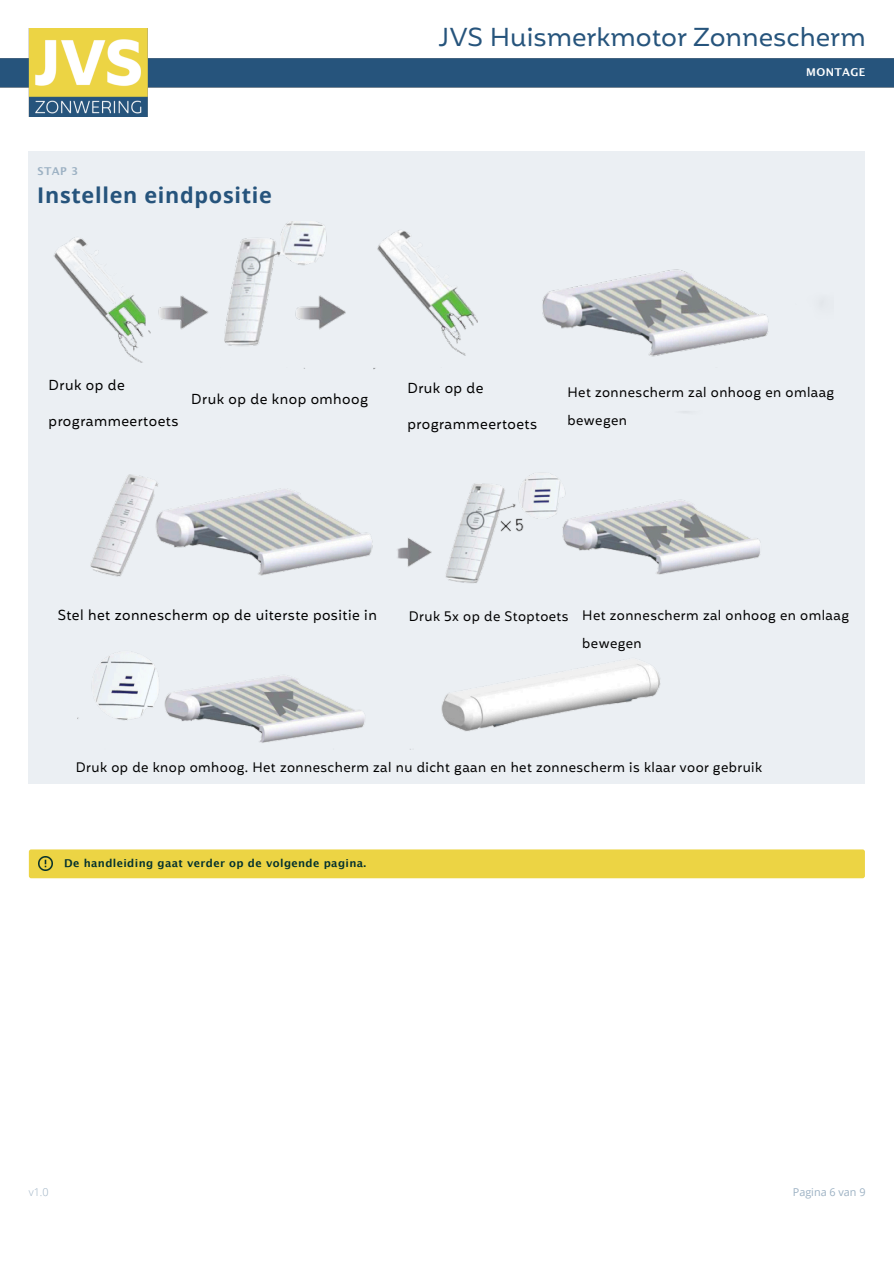
<style>
.page{position:relative;width:894px;height:1264px;background:#fff}
.page>*{position:absolute;margin:0;border:0;box-sizing:border-box;transform-origin:0 0}
.t1{font:25.2px "Mohr Alt";color:#26547c}
.t2{font:700 21.6px "Open Sans";letter-spacing:.035em;color:#26547c}
.t3{font:14.1px "Mohr";letter-spacing:.035em;color:#000;scale:.95 1}
.t4{font:13.35px/27.9px "Mohr";letter-spacing:.035em;color:#000;scale:.95 1}
.t5{font:700 10.8px "Lucida Grande";letter-spacing:.035em;color:#03312e}
.t6{font:10.8px "Open Sans";color:#9cb1c3}
.t7{font:700 10.8px "Lucida Grande";letter-spacing:.035em;color:#fff}
.t8{font:700 10.8px "Lucida Grande";color:#9cb1c3}
.t9{font:300 10.8px "Open Sans";color:#9cb1c3}
</style>
<div class="page">
<img style="left:0;top:29px;width:893px;height:87px">
<div style="left:29px;top:151px;width:835px;height:633px;background:#ebeff3"></div>
<img style="left:90px;top:473px;width:670px;height:110px">
<img style="left:53px;top:222px;width:716px;height:190px">
<img style="left:77px;top:656px;width:584px;height:94px">
<div style="left:29px;top:849px;width:835px;height:29px;background:#ecd444;border-radius:2px"></div>
<img style="left:38px;top:856px;width:14px;height:14px">
<p class="t8" style="left:37px;top:166px;width:42px">STAP 3</p>
<h2 class="t2" style="left:37px;top:187px;width:236px">Instellen eindpositie</h2>
<h1 class="t1" style="left:438px;top:22px;width:428px">JVS Huismerkmotor Zonnescherm</h1>
<p class="t7" style="left:806px;top:67px;width:61px">MONTAGE</p>
<p class="t3" style="left:49px;top:376px;width:82px">Druk op de</p>
<p class="t3" style="left:49px;top:413px;width:138px">programmeertoets</p>
<p class="t3" style="left:191px;top:391px;width:187px">Druk op de knop omhoog</p>
<p class="t3" style="left:407px;top:379px;width:82px">Druk op de</p>
<p class="t3" style="left:407px;top:416px;width:138px">programmeertoets</p>
<p class="t4" style="left:567px;top:378px;width:282px">Het zonnescherm zal onhoog en omlaag bewegen</p>
<p class="t3" style="left:58px;top:607px;width:337px">Stel het zonnescherm op de uiterste positie in</p>
<p class="t4" style="left:582px;top:601px;width:282px;text-indent:-173px">Druk 5x op de Stoptoets Het zonnescherm zal onhoog en omlaag bewegen</p>
<p class="t4" style="left:76px;top:753px;width:723px">Druk op de knop omhoog. Het zonnescherm zal nu dicht gaan en het zonnescherm is klaar voor gebruik</p>
<p class="t5" style="left:64px;top:858px;width:303px">De handleiding gaat verder op de volgende pagina.</p>
<p class="t9" style="left:29px;top:1187px;width:21px">v1.0</p>
<p class="t6" style="left:792px;top:1187px;width:74px">Pagina 6 van 9</p>
</div>
